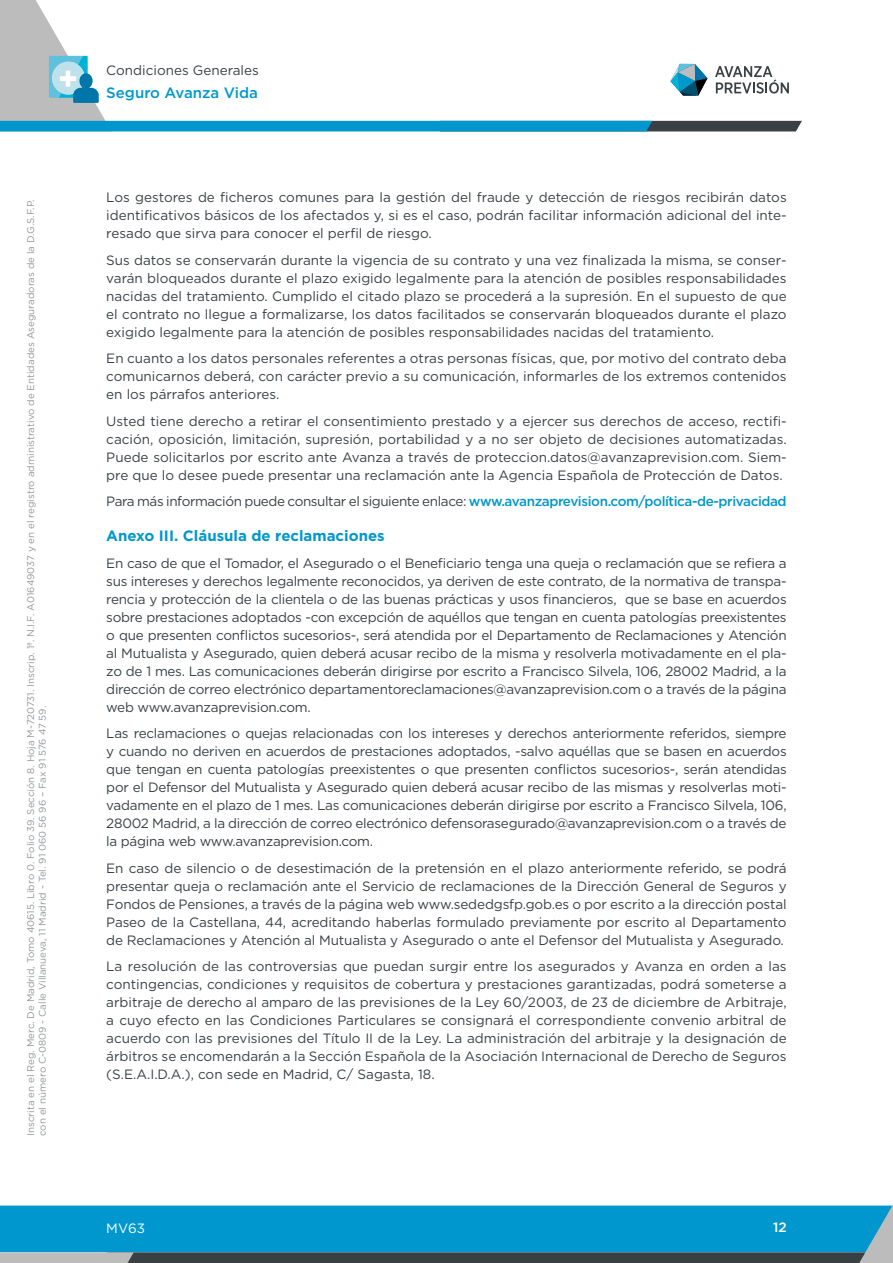
<style>
.page{position:relative;width:893px;height:1263px;background:#fff}
.page>*{position:absolute;margin:0;border:0;box-sizing:border-box;transform-origin:0 0}
.t1{font:700 15px "Gotham";color:#0097ca}
.t2{font:500 15px "Gotham";color:#0097cc}
.t3{font:13.5px/18px "Gotham";letter-spacing:-.01em;color:#384044;text-align:justify}
.t4{font:13.5px "Gotham";letter-spacing:-.03em;color:#384044}
.t5{font:13.5px "Gotham";color:#fff}
.t6{font:500 13.5px "Gotham";color:#fff}
.t7{font:9.75px/11.7px "Gotham";color:#92979b}
.s1{font-weight:500;color:#0097ca}
</style>
<div class="page">
<svg style="left:0;top:1205px;width:893px;height:58px;background:#148db9"></svg>
<svg style="left:0;top:0;width:802px;height:131px"></svg>
<p class="t3" style="left:106px;top:61px;width:154px">Condiciones Generales</p>
<p class="t2" style="left:106px;top:83px;width:153px">Seguro Avanza Vida</p>
<p class="t7" style="left:25px;top:1136px;width:938px;rotate:-90deg">Inscrita en el Reg. Merc. De Madrid, Tomo 40615. Libro 0. Folio 39. Sección 8. Hoja M-720731. Inscrip. 1ª. N.I.F. A01649037 y en el registro administrativo de Entidades Aseguradoras de la D.G.S.F.P. con el número C-0809 - Calle Villanueva, 11 Madrid - Tel. 91 060 56 96 – Fax 91 576 47 59.</p>
<p class="t3" style="left:106px;top:188px;width:682px">Los gestores de ficheros comunes para la gestión del fraude y detección de riesgos recibirán datos identificativos básicos de los afectados y, si es el caso, podrán facilitar información adicional del inte&shy;resado que sirva para conocer el perfil de riesgo.</p>
<p class="t3" style="left:106px;top:251px;width:682px">Sus datos se conservarán durante la vigencia de su contrato y una vez finalizada la misma, se conser&shy;varán bloqueados durante el plazo exigido legalmente para la atención de posibles responsabilidades nacidas del tratamiento. Cumplido el citado plazo se procederá a la supresión. En el supuesto de que el contrato no llegue a formalizarse, los datos facilitados se conservarán bloqueados durante el plazo exigido legalmente para la atención de posibles responsabilidades nacidas del tratamiento.</p>
<p class="t3" style="left:106px;top:349px;width:682px">En cuanto a los datos personales referentes a otras personas físicas, que, por motivo del contrato deba comunicarnos deberá, con carácter previo a su comunicación, informarles de los extremos contenidos en los párrafos anteriores.</p>
<p class="t3" style="left:106px;top:412px;width:682px">Usted tiene derecho a retirar el consentimiento prestado y a ejercer sus derechos de acceso, rectifi&shy;cación, oposición, limitación, supresión, portabilidad y a no ser objeto de decisiones automatizadas.<br>Puede solicitarlos por escrito ante Avanza a través de proteccion.datos@avanzaprevision.com. Siem&shy;pre que lo desee puede presentar una reclamación ante la Agencia Española de Protección de Datos.</p>
<p class="t4" style="left:106px;top:493px;width:682px">Para más información puede consultar el siguiente enlace: <span class="s1">www.avanzaprevision.com/política-de-privacidad</span></p>
<p class="t1" style="left:106px;top:526px;width:280px">Anexo III. Cláusula de reclamaciones</p>
<p class="t3" style="left:106px;top:554px;width:682px">En caso de que el Tomador, el Asegurado o el Beneficiario tenga una queja o reclamación que se refiera a sus intereses y derechos legalmente reconocidos, ya deriven de este contrato, de la normativa de transpa&shy;rencia y protección de la clientela o de las buenas prácticas y usos financieros, que se base en acuerdos sobre prestaciones adoptados -con excepción de aquéllos que tengan en cuenta patologías preexistentes o que presenten conflictos sucesorios-, será atendida por el Departamento de Reclamaciones y Atención al Mutualista y Asegurado, quien deberá acusar recibo de la misma y resolverla motivadamente en el pla&shy;zo de 1 mes. Las comunicaciones deberán dirigirse por escrito a Francisco Silvela, 106, 28002 Madrid, a la dirección de correo electrónico departamentoreclamaciones@avanzaprevision.com o a través de la página web www.avanzaprevision.com.</p>
<p class="t3" style="left:106px;top:724px;width:682px">Las reclamaciones o quejas relacionadas con los intereses y derechos anteriormente referidos, siempre y cuando no deriven en acuerdos de prestaciones adoptados, -salvo aquéllas que se basen en acuerdos que tengan en cuenta patologías preexistentes o que presenten conflictos sucesorios-, serán atendidas por el Defensor del Mutualista y Asegurado quien deberá acusar recibo de las mismas y resolverlas moti&shy;vadamente en el plazo de 1 mes. Las comunicaciones deberán dirigirse por escrito a Francisco Silvela, 106, 28002 Madrid, a la dirección de correo electrónico defensorasegurado@avanzaprevision.com o a través de la página web www.avanzaprevision.com.</p>
<p class="t3" style="left:106px;top:859px;width:682px">En caso de silencio o de desestimación de la pretensión en el plazo anteriormente referido, se podrá presentar queja o reclamación ante el Servicio de reclamaciones de la Dirección General de Seguros y Fondos de Pensiones, a través de la página web www.sededgsfp.gob.es o por escrito a la dirección postal Paseo de la Castellana, 44, acreditando haberlas formulado previamente por escrito al Departamento de Reclamaciones y Atención al Mutualista y Asegurado o ante el Defensor del Mutualista y Asegurado.</p>
<p class="t3" style="left:106px;top:957px;width:682px">La resolución de las controversias que puedan surgir entre los asegurados y Avanza en orden a las contingencias, condiciones y requisitos de cobertura y prestaciones garantizadas, podrá someterse a arbitraje de derecho al amparo de las previsiones de la Ley 60/2003, de 23 de diciembre de Arbitraje, a cuyo efecto en las Condiciones Particulares se consignará el correspondiente convenio arbitral de acuerdo con las previsiones del Título II de la Ley. La administración del arbitraje y la designación de árbitros se encomendarán a la Sección Española de la Asociación Internacional de Derecho de Seguros (S.E.A.I.D.A.), con sede en Madrid, C/ Sagasta, 18.</p>
<p class="t5" style="left:106px;top:1219px;width:40px">MV63</p>
<p class="t6" style="left:773px;top:1218px;width:15px">12</p>
</div>
